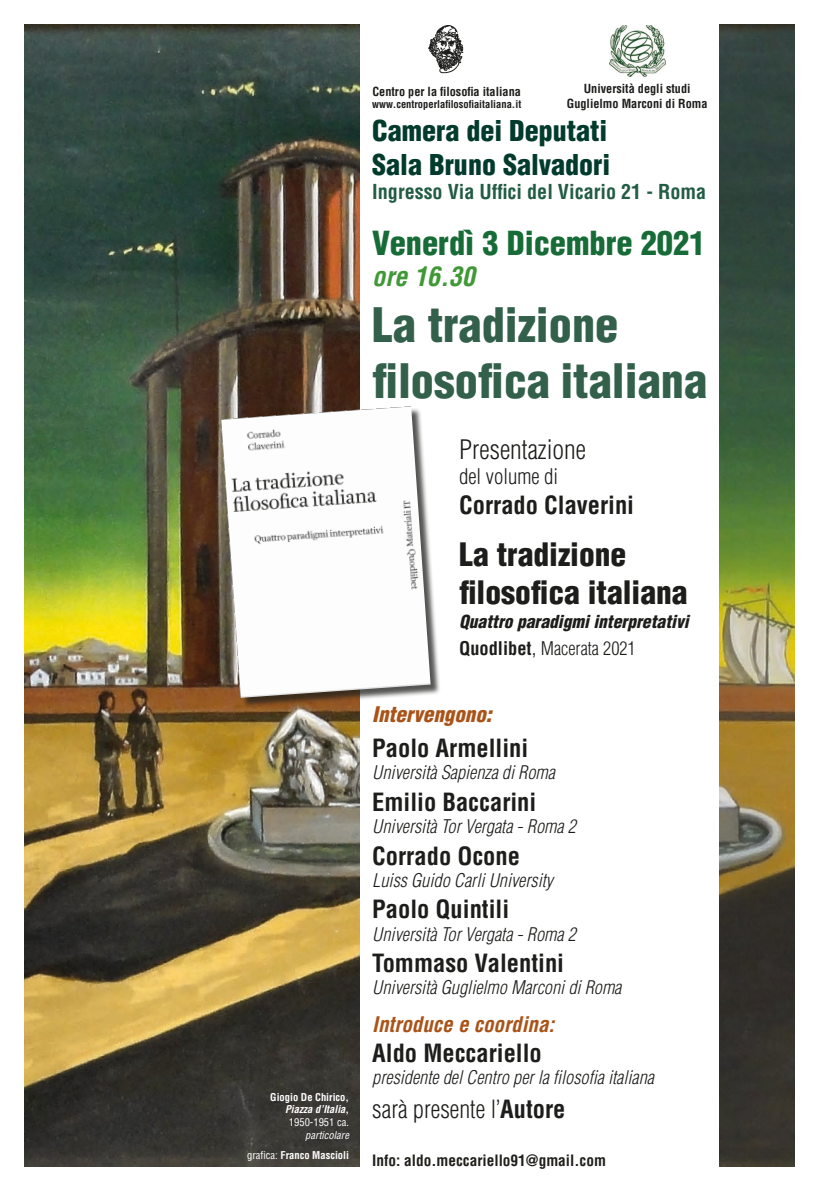
<style>
.page{position:relative;width:819px;height:1191px;background:#fff}
.page>*{position:absolute;margin:0;border:0;box-sizing:border-box;transform-origin:0 0}
.t1{font:900 condensed 46.38px/55.6px "Helvetica LT Std";color:#33604b}
.t2{font:900 condensed 32.38px "Helvetica LT Std";color:#176b37}
.t3{font:900 condensed 31.5px/37.8px "Helvetica LT Std";color:#1d1d1b}
.t4{font:900 condensed 28px/33.6px "Helvetica LT Std";color:#023b2c}
.t5{font:300 condensed 26.25px "Helvetica LT Std";color:#1d1d1b}
.t6{font:italic 700 condensed 26.25px "Helvetica LT Std";color:#419836}
.t7{font:700 condensed 24.5px "Helvetica LT Std";color:#1d1d1b}
.t8{font:300 condensed 24.5px "Helvetica LT Std";color:#1d1d1b}
.t9{font:italic 700 condensed 21px "Helvetica LT Std";color:#a95318}
.t10{font:italic 900 condensed 21px "Helvetica LT Std";color:#a95318}
.t11{font:300 condensed 21px "Helvetica LT Std";color:#1d1d1b}
.t12{font:700 condensed 20.12px "Helvetica LT Std";color:#225c44}
.t13{font:italic 300 condensed 18.38px "Helvetica LT Std";color:#1d1d1b}
.t14{font:300 condensed 18.38px "Helvetica LT Std";color:#1d1d1b}
.t15{font:italic 900 condensed 17.5px "Helvetica LT Std";color:#1d1d1b}
.t16{font:700 condensed 15.31px "Helvetica LT Std";color:#201f1a}
.t17{font:700 condensed 12.25px/14.7px "Helvetica LT Std";color:#1d1d1b;text-align:center}
.t18{font:700 condensed 10.5px/12.6px "Helvetica LT Std";color:#fff;text-align:right}
.t19{font:700 condensed 10.5px "Helvetica LT Std";color:#1d1d1b}
.s1{font-style:italic}
.s2{font-weight:400}
.s3{font-weight:400;font-style:italic}
.s4{font-weight:700}
</style>
<div class="page">
<img style="left:428px;top:25px;width:36px;height:49px">
<img style="left:609px;top:26px;width:56px;height:51px">
<img style="left:25px;top:25px;width:334px;height:1141px">
<img style="left:719px;top:25px;width:75px;height:1141px">
<div style="left:222px;top:408px;width:219px;height:300px;background:#1d1d1b;opacity:.75"></div>
<img style="left:221px;top:406px;width:209px;height:292px">
<p class="t18" style="left:270px;top:1090px;width:80px">Giogio De Chirico,<br><span class="s1">Piazza d’Italia</span>,<br><span class="s2">1950-1951 ca.</span></p>
<p class="t18" style="left:247px;top:1124px;width:103px;line-height:20px"><span class="s3">particolare<br></span><span class="s2">grafica:</span> Franco Mascioli</p>
<p class="t17" style="left:567px;top:81px;width:142px">Università degli studi<br>Guglielmo Marconi di Roma</p>
<h3 class="t4" style="left:372px;top:114px;width:239px">Camera dei Deputati<br>Sala Bruno Salvadori</h3>
<p class="t12" style="left:372px;top:179px;width:335px">Ingresso Via Uffici del Vicario 21 - Roma</p>
<h2 class="t2" style="left:372px;top:222px;width:335px">Venerdì 3 Dicembre 2021</h2>
<h3 class="t6" style="left:372px;top:260px;width:104px">ore 16.30</h3>
<h1 class="t1" style="left:372px;top:297px;width:336px">La tradizione filosofica italiana</h1>
<p class="t17" style="left:372px;top:84px;width:150px">Centro per la filosofia italiana</p>
<p class="t19" style="left:372px;top:98px;width:150px">www.centroperlafilosofiaitaliana.it</p>
<h3 class="t5" style="left:459px;top:433px;width:128px">Presentazione</h3>
<p class="t11" style="left:459px;top:463px;width:101px">del volume di</p>
<h3 class="t7" style="left:459px;top:489px;width:176px">Corrado Claverini</h3>
<h3 class="t3" style="left:459px;top:535px;width:230px">La tradizione filosofica italiana</h3>
<p class="t15" style="left:459px;top:610px;width:231px">Quattro paradigmi interpretativi</p>
<p class="t14" style="left:459px;top:636px;width:178px"><span class="s4">Quodlibet</span><span class="s2">,</span> Macerata 2021</p>
<p class="t10" style="left:372px;top:701px;width:121px">Intervengono:</p>
<h3 class="t7" style="left:372px;top:732px;width:157px">Paolo Armellini</h3>
<p class="t13" style="left:372px;top:760px;width:184px">Università Sapienza di Roma</p>
<h3 class="t7" style="left:372px;top:786px;width:166px">Emilio Baccarini</h3>
<p class="t13" style="left:372px;top:814px;width:205px">Università Tor Vergata - Roma 2</p>
<h3 class="t7" style="left:372px;top:840px;width:149px">Corrado Ocone</h3>
<p class="t13" style="left:372px;top:868px;width:182px">Luiss Guido Carli University</p>
<h3 class="t7" style="left:372px;top:894px;width:138px">Paolo Quintili</h3>
<p class="t13" style="left:372px;top:922px;width:205px">Università Tor Vergata - Roma 2</p>
<h3 class="t7" style="left:372px;top:948px;width:193px">Tommaso Valentini</h3>
<p class="t13" style="left:372px;top:976px;width:251px">Università Guglielmo Marconi di Roma</p>
<p class="t9" style="left:372px;top:1011px;width:183px">Introduce e coordina:</p>
<h3 class="t7" style="left:372px;top:1037px;width:171px">Aldo Meccariello</h3>
<p class="t13" style="left:372px;top:1065px;width:283px">presidente del Centro per la filosofia italiana</p>
<h3 class="t8" style="left:372px;top:1093px;width:195px">sarà presente l’<span class="s4">Autore</span></h3>
<p class="t16" style="left:372px;top:1151px;width:235px">Info: aldo.meccariello91@gmail.com</p>
</div>
